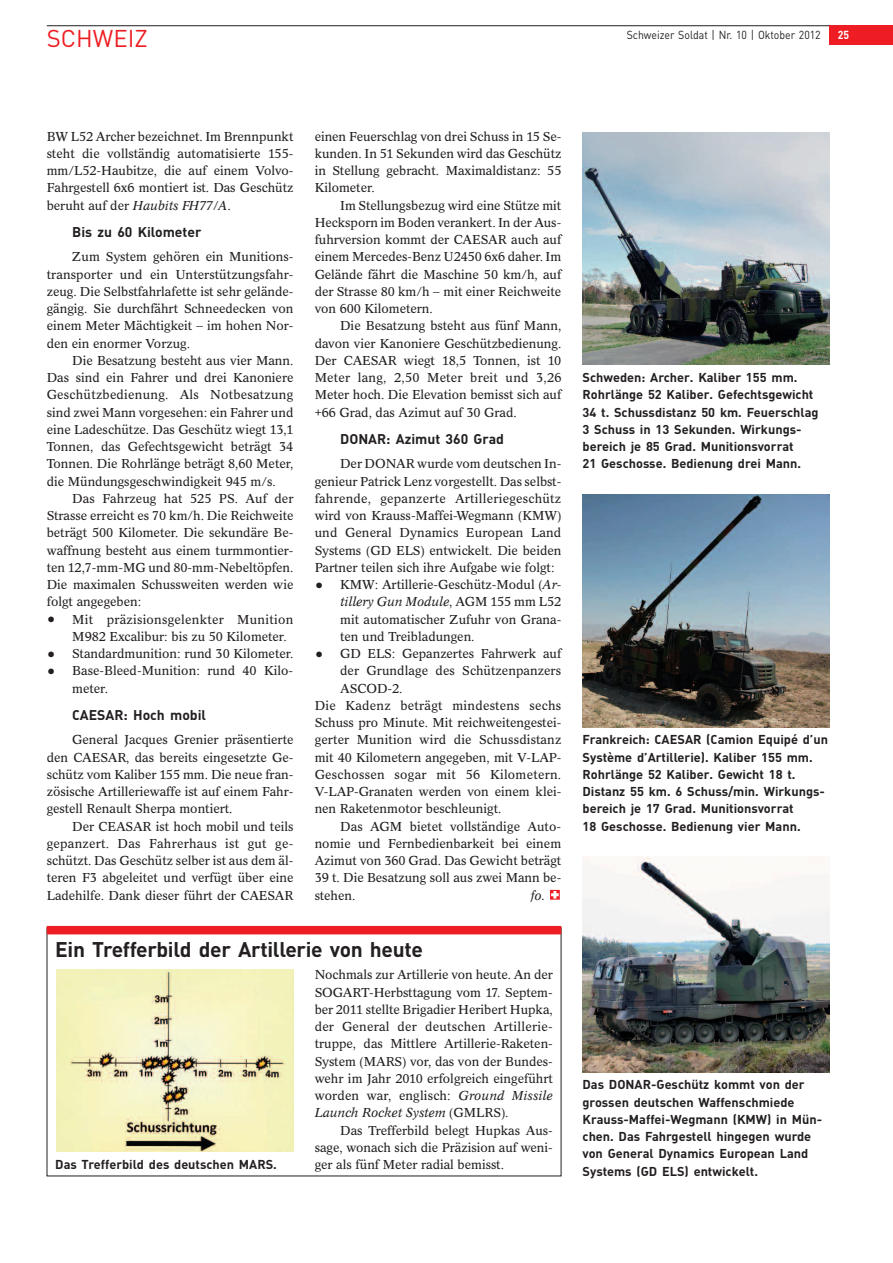
<style>
.page{position:relative;width:893px;height:1263px;background:#fff}
.page>*{position:absolute;margin:0;border:0;box-sizing:border-box;transform-origin:0 0}
.t1{font:24px "DINSZ";color:#ee1d23}
.t2{font:700 21px "DINSZ";letter-spacing:-.015em;color:#231f20}
.t3{font:700 13.95px "DINSZ";color:#231f20}
.t4{font:13.2px/17.2px "Chinchilla SB";color:#231f20;text-align:justify}
.t5{font:13.2px/17.2px "Chinchilla SB";letter-spacing:.02em;color:#231f20}
.t6{font:italic 13.2px "Chinchilla SB";color:#231f20}
.t7{font:700 12.75px/17.2px "DINSZ";color:#231f20}
.t8{font:11.55px "DINSZ";color:#231f20;scale:.91 1}
.t9{font:700 11.55px "DINSZ";color:#fff;scale:.91 1}
.s1{font-style:italic}
.s2{font-size:16.5px}
</style>
<div class="page">
<div style="left:829px;top:26px;width:64px;height:19px;background:#ee1d23"></div>
<hr style="left:47px;top:25px;width:782px;height:1px;background:#231f20">
<svg style="left:550px;top:890px;width:10px;height:10px"></svg>
<img style="left:583px;top:857px;width:246px;height:215px">
<img style="left:583px;top:495px;width:246px;height:232px">
<img style="left:583px;top:132px;width:246px;height:233px">
<div style="left:47px;top:926px;width:514px;height:8px;background:#ee1d23"></div>
<img style="left:56px;top:970px;width:237px;height:182px">
<h1 class="t1" style="left:47px;top:30px;width:103px">SCHWEIZ</h1>
<p class="t8" style="left:627px;top:30px;width:215px">Schweizer Soldat | Nr. 10 | Oktober 2012</p>
<p class="t9" style="left:838px;top:30px;width:14px">25</p>
<p class="t4" style="left:47px;top:127px;width:248px">BW L52 Archer bezeichnet. Im Brennpunkt steht die vollständig automatisierte 155- mm/L52-Haubitze, die auf einem Volvo-Fahrgestell 6x6 montiert ist. Das Geschütz beruht auf der <span class="s1">Haubits FH77/A</span><span class="s1">.</span></p>
<p class="t3" style="left:72px;top:227px;width:131px">Bis zu 60 Kilometer</p>
<p class="t4" style="left:47px;top:248px;width:248px;text-indent:26px">Zum System gehören ein Munitions&shy;transporter und ein Unterstützungsfahr&shy;zeug. Die Selbstfahrlafette ist sehr gelände&shy;gängig. Sie durchfährt Schneedecken von einem Meter Mächtigkeit – im hohen Nor&shy;den ein enormer Vorzug.</p>
<p class="t4" style="left:47px;top:352px;width:248px;text-indent:26px">Die Besatzung besteht aus vier Mann.<br>Das sind ein Fahrer und drei Kanoniere Geschützbedienung. Als Notbesatzung sind zwei Mann vorgesehen: ein Fahrer und eine Ladeschütze. Das Geschütz wiegt 13,1<br>Tonnen, das Gefechtsgewicht beträgt 34<br>Tonnen. Die Rohrlänge beträgt 8,60 Meter, die Mündungsgeschwindigkeit 945 m/s.</p>
<p class="t4" style="left:47px;top:490px;width:248px;text-indent:26px">Das Fahrzeug hat 525 PS. Auf der Strasse erreicht es 70 km/h. Die Reichweite beträgt 500 Kilometer. Die sekundäre Be&shy;waffnung besteht aus einem turmmontier&shy;ten 12,7-mm-MG und 80-mm-Nebeltöpfen.<br>Die maximalen Schussweiten werden wie folgt angegeben:</p>
<p class="t5" style="left:72px;top:610px;width:223px;text-indent:-26px"><span class="s2">•</span> Mit präzisionsgelenkter Munition<br>M982 Excalibur: bis zu 50 Kilometer.</p>
<p class="t4" style="left:47px;top:645px;width:248px"><span class="s2">•</span> Standardmunition: rund 30 Kilometer.</p>
<p class="t4" style="left:72px;top:662px;width:222px;text-indent:-26px"><span class="s2">•</span> Base-Bleed-Munition: rund 40 Kilo&shy;meter.</p>
<p class="t3" style="left:72px;top:710px;width:135px">CAESAR: Hoch mobil</p>
<p class="t4" style="left:47px;top:731px;width:248px;text-indent:26px">General Jacques Grenier präsentierte den CAESAR, das bereits eingesetzte Ge&shy;schütz vom Kaliber 155 mm. Die neue fran&shy;zösische Artilleriewaffe ist auf einem Fahr&shy;gestell Renault Sherpa montiert.</p>
<p class="t4" style="left:47px;top:817px;width:248px;text-indent:26px">Der CEASAR ist hoch mobil und teils gepanzert. Das Fahrerhaus ist gut ge&shy;schützt. Das Geschütz selber ist aus dem äl&shy;teren F3 abgeleitet und verfügt über eine Ladehilfe. Dank dieser führt der CAESAR</p>
<p class="t4" style="left:315px;top:127px;width:248px">einen Feuerschlag von drei Schuss in 15 Se&shy;kunden. In 51 Sekunden wird das Geschütz in Stellung gebracht. Maximaldistanz: 55<br>Kilometer.</p>
<p class="t4" style="left:315px;top:196px;width:248px;text-indent:26px">Im Stellungsbezug wird eine Stütze mit Hecksporn im Boden verankert. In der Aus&shy;fuhrversion kommt der CAESAR auch auf einem Mercedes-Benz U2450 6x6 daher. Im Gelände fährt die Maschine 50 km/h, auf der Strasse 80 km/h – mit einer Reichweite von 600 Kilometern.</p>
<p class="t4" style="left:315px;top:317px;width:248px;text-indent:26px">Die Besatzung bsteht aus fünf Mann, davon vier Kanoniere Geschützbedienung.<br>Der CAESAR wiegt 18,5 Tonnen, ist 10<br>Meter lang, 2,50 Meter breit und 3,26<br>Meter hoch. Die Elevation bemisst sich auf +66 Grad, das Azimut auf 30 Grad.</p>
<p class="t3" style="left:340px;top:434px;width:165px">DONAR: Azimut 360 Grad</p>
<p class="t4" style="left:315px;top:455px;width:248px;text-indent:26px">Der DONAR wurde vom deutschen In&shy;genieur Patrick Lenz vorgestellt. Das selbst&shy;fahrende, gepanzerte Artilleriegeschütz wird von Krauss-Maffei-Wegmann (KMW) und General Dynamics European Land Systems (GD ELS) entwickelt. Die beiden Partner teilen sich ihre Aufgabe wie folgt:</p>
<p class="t4" style="left:340px;top:576px;width:223px;text-indent:-26px"><span class="s2">•</span> KMW: Artillerie-Geschütz-Modul (<span class="s1">Ar&shy;tillery Gun Module</span>, AGM 155 mm L52 mit automatischer Zufuhr von Grana&shy;ten und Treibladungen.</p>
<p class="t4" style="left:315px;top:645px;width:248px"><span class="s2">•</span> GD ELS: Gepanzertes Fahrwerk auf</p>
<p class="t4" style="left:340px;top:662px;width:223px">der Grundlage des Schützenpanzers</p>
<p class="t4" style="left:340px;top:679px;width:64px">ASCOD-2.</p>
<p class="t5" style="left:315px;top:697px;width:248px">Die Kadenz beträgt mindestens sechs</p>
<p class="t4" style="left:315px;top:714px;width:248px">Schuss pro Minute. Mit reichweitengestei-</p>
<p class="t4" style="left:315px;top:731px;width:248px">gerter Munition wird die Schussdistanz</p>
<p class="t4" style="left:315px;top:748px;width:248px">mit 40 Kilometern angegeben, mit V-LAP-</p>
<p class="t5" style="left:315px;top:766px;width:248px">Geschossen sogar mit 56 Kilometern.</p>
<p class="t4" style="left:315px;top:783px;width:248px">V-LAP-Granaten werden von einem klei-</p>
<p class="t4" style="left:315px;top:800px;width:188px">nen Raketenmotor beschleunigt.</p>
<p class="t4" style="left:340px;top:817px;width:223px">Das AGM bietet vollständige Auto-</p>
<p class="t4" style="left:315px;top:835px;width:248px">nomie und Fernbedienbarkeit bei einem</p>
<p class="t4" style="left:315px;top:852px;width:248px">Azimut von 360 Grad. Das Gewicht beträgt</p>
<p class="t4" style="left:315px;top:869px;width:248px">39 t. Die Besatzung soll aus zwei Mann be-</p>
<p class="t4" style="left:315px;top:886px;width:42px">stehen.</p>
<p class="t6" style="left:531px;top:887px;width:16px">fo.</p>
<h2 class="t2" style="left:55px;top:942px;width:369px">Ein Trefferbild der Artillerie von heute</h2>
<p class="t7" style="left:55px;top:1157px;width:223px">Das Trefferbild des deutschen MARS.</p>
<p class="t4" style="left:315px;top:966px;width:240px">Nochmals zur Artillerie von heute. An der SOGART-Herbsttagung vom 17. Septem&shy;ber 2011 stellte Brigadier Heribert Hupka, der General der deutschen Artillerie&shy;truppe, das Mittlere Artillerie-Raketen-System (MARS) vor, das von der Bundes&shy;wehr im Jahr 2010 erfolgreich eingeführt worden war, englisch: <span class="s1">Ground Missile Launch Rocket System</span> (GMLRS).</p>
<p class="t4" style="left:315px;top:1121px;width:240px;text-indent:26px">Das Trefferbild belegt Hupkas Aus&shy;sage, wonach sich die Präzision auf weni&shy;ger als fünf Meter radial bemisst.</p>
<p class="t7" style="left:583px;top:370px;width:237px">Schweden: Archer. Kaliber 155 mm.<br>Rohrlänge 52 Kaliber. Gefechtsgewicht 34 t. Schussdistanz 50 km. Feuerschlag 3 Schuss in 13 Sekunden. Wirkungs&shy;bereich je 85 Grad. Munitionsvorrat<br>21 Geschosse. Bedienung drei Mann.</p>
<p class="t7" style="left:583px;top:732px;width:247px">Frankreich: CAESAR (Camion Equipé d’un Système d’Artillerie). Kaliber 155 mm.<br>Rohrlänge 52 Kaliber. Gewicht 18 t.<br>Distanz 55 km. 6 Schuss/min. Wirkungs&shy;bereich je 17 Grad. Munitionsvorrat<br>18 Geschosse. Bedienung vier Mann.</p>
<p class="t7" style="left:583px;top:1077px;width:241px">Das DONAR-Geschütz kommt von der grossen deutschen Waffenschmiede Krauss-Maffei-Wegmann (KMW) in Mün&shy;chen. Das Fahrgestell hingegen wurde von General Dynamics European Land Systems (GD ELS) entwickelt.</p>
</div>
